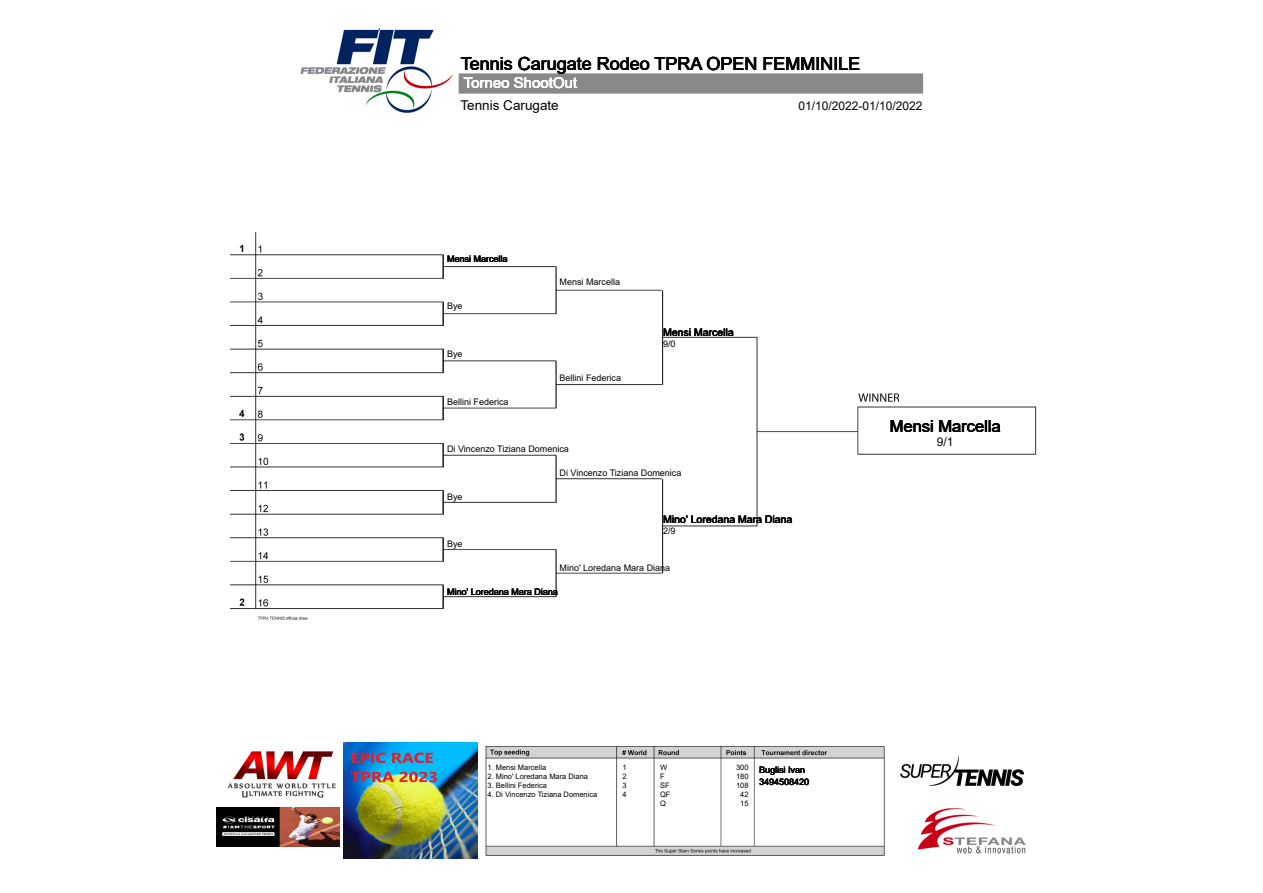
<style>
.page{position:relative;width:1263px;height:893px;background:#fff}
.page>*{position:absolute;margin:0;border:0;box-sizing:border-box;transform-origin:0 0}
.t1{font:18px "Arial";color:#000}
.t2{font:16.5px "Arial";color:#000}
.t3{font:15px "Arial";color:#fff}
.t4{font:13.5px "Arial";color:#000}
.t5{font:12px "Arial";color:#000}
.t6{font:10.5px "Arial";color:#000}
.t7{font:9px/12px "Arial";color:#000}
.t8{font:7.5px/9px "Arial";color:#000;text-align:justify}
</style>
<div class="page">
<img style="left:228px;top:28px;width:809px;height:831px">
<img style="left:344px;top:742px;width:133px;height:116px">
<img style="left:900px;top:739px;width:123px;height:63px">
<div style="left:210px;top:802px;width:128px;height:48px;background:#fff"></div>
<img style="left:216px;top:807px;width:123px;height:39px">
<div style="left:657px;top:760px;width:48px;height:80px;background:#fff"></div>
<div style="left:723px;top:760px;width:29px;height:80px;background:#fff"></div>
<h1 class="t1" style="left:460px;top:54px;width:401px">Tennis Carugate Rodeo TPRA OPEN FEMMINILE</h1>
<h3 class="t3" style="left:464px;top:75px;width:115px">Torneo ShootOut</h3>
<h3 class="t4" style="left:460px;top:98px;width:100px">Tennis Carugate</h3>
<h3 class="t5" style="left:798px;top:99px;width:126px">01/10/2022-01/10/2022</h3>
<p class="t7" style="left:447px;top:253px;width:62px">Mensi Marcella</p>
<p class="t7" style="left:447px;top:300px;width:17px">Bye</p>
<p class="t7" style="left:447px;top:348px;width:17px">Bye</p>
<p class="t7" style="left:447px;top:395px;width:63px">Bellini Federica</p>
<p class="t7" style="left:560px;top:276px;width:62px">Mensi Marcella</p>
<p class="t7" style="left:560px;top:371px;width:63px">Bellini Federica</p>
<p class="t7" style="left:447px;top:443px;width:123px">Di Vincenzo Tiziana Domenica</p>
<p class="t6" style="left:663px;top:327px;width:72px">Mensi Marcella</p>
<p class="t7" style="left:663px;top:338px;width:14px">9/0</p>
<p class="t7" style="left:447px;top:490px;width:17px">Bye</p>
<p class="t7" style="left:560px;top:466px;width:123px">Di Vincenzo Tiziana Domenica</p>
<p class="t6" style="left:663px;top:513px;width:131px">Mino' Loredana Mara Diana</p>
<p class="t7" style="left:663px;top:525px;width:14px">2/9</p>
<p class="t7" style="left:447px;top:538px;width:17px">Bye</p>
<p class="t7" style="left:447px;top:585px;width:112px">Mino' Loredana Mara Diana</p>
<p class="t7" style="left:560px;top:561px;width:112px">Mino' Loredana Mara Diana</p>
<p class="t8" style="left:488px;top:762px;width:60px">1. Mensi Marcella</p>
<p class="t8" style="left:488px;top:771px;width:102px">2. Mino' Loredana Mara Diana</p>
<p class="t8" style="left:488px;top:780px;width:61px">3. Bellini Federica</p>
<p class="t8" style="left:488px;top:789px;width:111px">4. Di Vincenzo Tiziana Domenica</p>
<p class="t8" style="left:622px;top:762px;width:6px">1<br>2<br>3<br>4</p>
<p class="t8" style="left:660px;top:762px;width:12px;text-align:left">W<br>F<br>SF<br>QF<br>Q</p>
<p class="t8" style="left:736px;top:762px;width:14px;text-align:center">300<br>180<br>108<br>42<br>15</p>
<p class="t7" style="left:759px;top:763px;width:52px">Buglisi Ivan<br>3494508420</p>
<h2 class="t2" style="left:890px;top:417px;width:112px">Mensi Marcella</h2>
<h3 class="t5" style="left:937px;top:435px;width:18px">9/1</h3>
</div>
